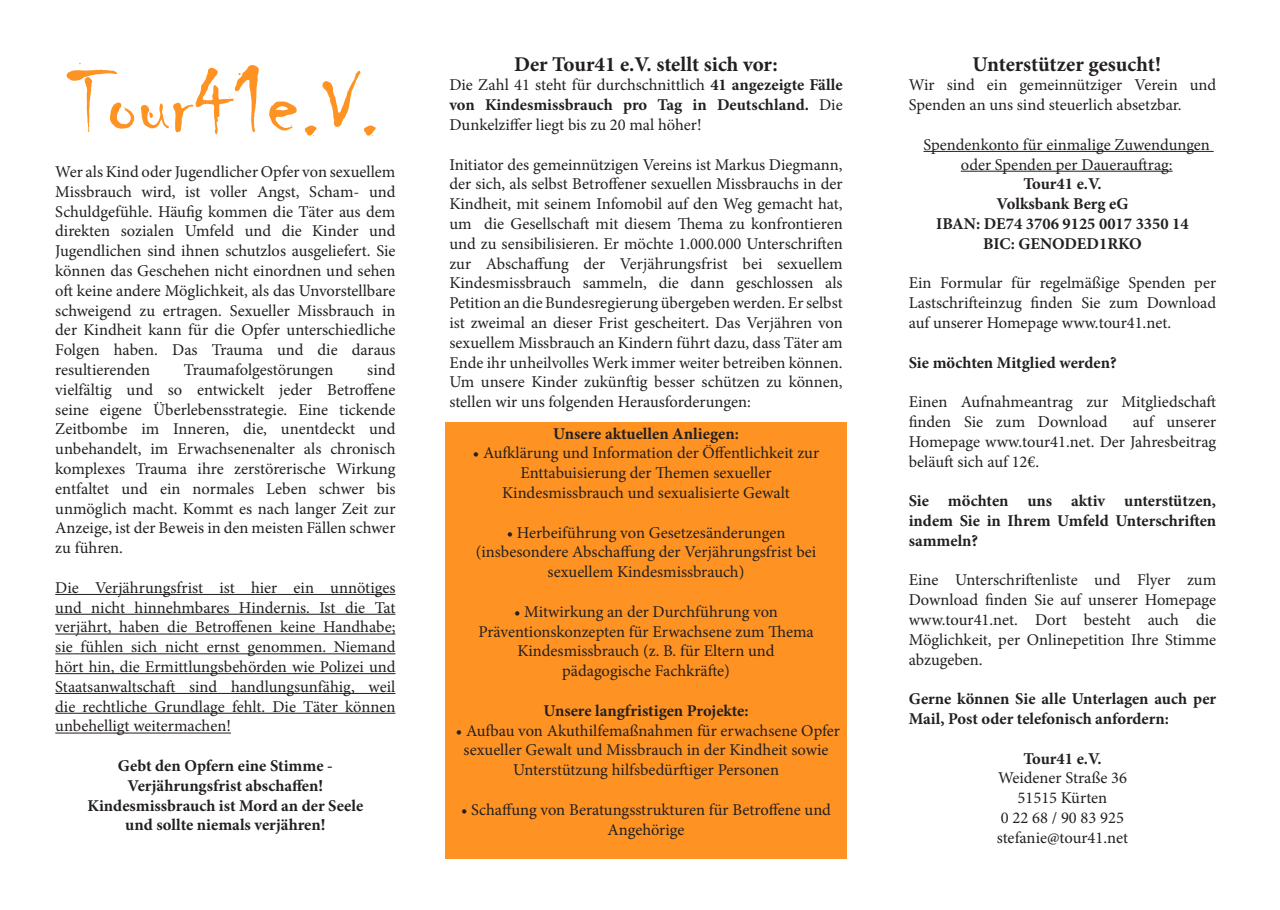
<style>
.page{position:relative;width:1280px;height:910px;background:#fff}
.page>*{position:absolute;margin:0;border:0;box-sizing:border-box;transform-origin:0 0}
.t1{font:95.7px "Chiller";color:#fe9323}
.t2{font:700 21px "Minion Pro";letter-spacing:-.005em;color:#231f20}
.t3{font:16.5px/19.8px "Minion Pro";color:#231f20;text-align:justify}
.t4{font:700 16.5px/19.8px "Minion Pro";color:#231f20;text-align:justify}
.s1{font-weight:700}
</style>
<div class="page">
<hr style="left:55px;top:594px;width:340px;height:1px;background:#231f20">
<hr style="left:55px;top:614px;width:340px;height:1px;background:#231f20">
<hr style="left:55px;top:634px;width:340px;height:1px;background:#231f20">
<hr style="left:55px;top:653px;width:340px;height:1px;background:#231f20">
<hr style="left:55px;top:673px;width:340px;height:1px;background:#231f20">
<hr style="left:55px;top:693px;width:340px;height:1px;background:#231f20">
<hr style="left:55px;top:713px;width:340px;height:1px;background:#231f20">
<hr style="left:55px;top:733px;width:176px;height:1px;background:#231f20">
<div style="left:445px;top:422px;width:402px;height:437px;background:#fe9323"></div>
<hr style="left:923px;top:151px;width:291px;height:1px;background:#231f20">
<hr style="left:961px;top:171px;width:212px;height:1px;background:#231f20">
<p class="t1" style="left:69px;top:51px;width:314px">Tour41e.V.</p>
<p class="t2" style="left:514px;top:49px;width:265px">Der Tour41 e.V. stellt sich vor:</p>
<p class="t3" style="left:449px;top:75px;width:395px">Die Zahl 41 steht für durchschnittlich <span class="s1">41 angezeigte Fälle von Kindesmissbrauch pro Tag in Deutschland.</span> Die Dunkelziffer liegt bis zu 20 mal höher!</p>
<p class="t3" style="left:449px;top:154px;width:395px">Initiator des gemeinnützigen Vereins ist Markus Diegmann, der sich, als selbst Betroffener sexuellen Missbrauchs in der Kindheit, mit seinem Infomobil auf den Weg gemacht hat, um die Gesellschaft mit diesem Thema zu konfrontieren und zu sensibilisieren. Er möchte 1.000.000 Unterschriften zur Abschaffung der Verjährungsfrist bei sexuellem Kindesmissbrauch sammeln, die dann geschlossen als Petition an die Bundesregierung übergeben werden. Er selbst ist zweimal an dieser Frist gescheitert. Das Verjähren von sexuellem Missbrauch an Kindern führt dazu, dass Täter am Ende ihr unheilvolles Werk immer weiter betreiben können.<br>Um unsere Kinder zukünftig besser schützen zu können, stellen wir uns folgenden Herausforderungen:</p>
<p class="t4" style="left:553px;top:423px;width:187px">Unsere aktuellen Anliegen:</p>
<p class="t3" style="left:473px;top:443px;width:348px;text-align:center">• Aufklärung und Information der Öffentlichkeit zur<br>Enttabuisierung der Themen sexueller</p>
<p class="t3" style="left:502px;top:483px;width:289px">Kindesmissbrauch und sexualisierte Gewalt</p>
<p class="t3" style="left:507px;top:522px;width:280px">• Herbeiführung von Gesetzesänderungen</p>
<p class="t3" style="left:476px;top:542px;width:342px;text-align:center">(insbesondere Abschaffung der Verjährungsfrist bei sexuellem Kindesmissbrauch)</p>
<p class="t3" style="left:478px;top:602px;width:337px;text-align:center">• Mitwirkung an der Durchführung von<br>Präventionskonzepten für Erwachsene zum Thema</p>
<p class="t3" style="left:517px;top:641px;width:258px">Kindesmissbrauch (z. B. für Eltern und</p>
<p class="t3" style="left:562px;top:661px;width:169px">pädagogische Fachkräfte)</p>
<p class="t4" style="left:543px;top:700px;width:207px">Unsere langfristigen Projekte:</p>
<p class="t3" style="left:456px;top:720px;width:386px;text-align:center">• Aufbau von Akuthilfemaßnahmen für erwachsene Opfer sexueller Gewalt und Missbrauch in der Kindheit sowie<br>Unterstützung hilfsbedürftiger Personen</p>
<p class="t3" style="left:461px;top:800px;width:371px;text-align:center">• Schaffung von Beratungsstrukturen für Betroffene und<br>Angehörige</p>
<p class="t3" style="left:55px;top:162px;width:342px">Wer als Kind oder Jugendlicher Opfer von sexuellem Missbrauch wird, ist voller Angst, Scham- und Schuldgefühle. Häufig kommen die Täter aus dem direkten sozialen Umfeld und die Kinder und Jugendlichen sind ihnen schutzlos ausgeliefert. Sie können das Geschehen nicht einordnen und sehen oft keine andere Möglichkeit, als das Unvorstellbare schweigend zu ertragen. Sexueller Missbrauch in der Kindheit kann für die Opfer unterschiedliche Folgen haben. Das Trauma und die daraus resultierenden</p>
<p class="t3" style="left:55px;top:360px;width:342px;text-indent:312px">sind vielfältig und so entwickelt jeder Betroffene seine eigene Überlebensstrategie. Eine tickende Zeitbombe im Inneren, die, unentdeckt und unbehandelt, im Erwachsenenalter als chronisch komplexes Trauma ihre zerstörerische Wirkung entfaltet und ein normales Leben schwer bis unmöglich macht. Kommt es nach langer Zeit zur Anzeige, ist der Beweis in den meisten Fällen schwer zu führen.</p>
<p class="t3" style="left:55px;top:578px;width:342px">Die Verjährungsfrist ist hier ein unnötiges und nicht hinnehmbares Hindernis. Ist die Tat verjährt, haben die Betroffenen keine Handhabe; sie fühlen sich nicht ernst genommen. Niemand hört hin, die Ermittlungsbehörden wie Polizei und Staatsanwaltschaft sind handlungsunfähig, weil die rechtliche Grundlage fehlt. Die Täter können unbehelligt weitermachen!</p>
<p class="t4" style="left:118px;top:756px;width:216px">Gebt den Opfern eine Stimme -</p>
<p class="t4" style="left:128px;top:775px;width:197px">Verjährungsfrist abschaffen!</p>
<p class="t4" style="left:87px;top:795px;width:277px">Kindesmissbrauch ist Mord an der Seele</p>
<p class="t4" style="left:125px;top:815px;width:202px">und sollte niemals verjähren!</p>
<p class="t3" style="left:184px;top:360px;width:151px">Traumafolgestörungen</p>
<p class="t2" style="left:972px;top:49px;width:190px">Unterstützer gesucht!</p>
<p class="t3" style="left:909px;top:75px;width:309px">Wir sind ein gemeinnütziger Verein und<br>Spenden an uns sind steuerlich absetzbar.</p>
<p class="t3" style="left:923px;top:135px;width:288px;text-align:center">Spendenkonto für einmalige Zuwendungen oder Spenden per Dauerauftrag:</p>
<p class="t4" style="left:1023px;top:174px;width:80px">Tour41 e.V.</p>
<p class="t4" style="left:996px;top:194px;width:133px">Volksbank Berg eG</p>
<p class="t4" style="left:936px;top:214px;width:254px">IBAN: DE74 3706 9125 0017 3350 14</p>
<p class="t4" style="left:983px;top:233px;width:160px">BIC: GENODED1RKO</p>
<p class="t3" style="left:909px;top:273px;width:309px">Ein Formular für regelmäßige Spenden per Lastschrifteinzug finden Sie zum Download auf unserer Homepage www.tour41.net.</p>
<p class="t4" style="left:909px;top:352px;width:209px">Sie möchten Mitglied werden?</p>
<p class="t3" style="left:909px;top:392px;width:309px">Einen Aufnahmeantrag zur Mitgliedschaft finden Sie zum Download</p>
<p class="t3" style="left:909px;top:412px;width:309px;text-indent:224px">auf unserer Homepage www.tour41.net. Der Jahresbeitrag beläuft sich auf 12€.</p>
<p class="t4" style="left:909px;top:491px;width:309px">Sie möchten uns aktiv unterstützen, indem Sie in Ihrem Umfeld Unterschriften sammeln?</p>
<p class="t3" style="left:909px;top:570px;width:309px">Eine Unterschriftenliste und Flyer zum Download finden Sie auf unserer Homepage www.tour41.net. Dort besteht auch die Möglichkeit, per Onlinepetition Ihre Stimme abzugeben.</p>
<p class="t4" style="left:909px;top:689px;width:309px">Gerne können Sie alle Unterlagen auch per<br>Mail, Post oder telefonisch anfordern:</p>
<p class="t4" style="left:1023px;top:748px;width:80px">Tour41 e.V.</p>
<p class="t3" style="left:998px;top:768px;width:130px">Weidener Straße 36</p>
<p class="t3" style="left:1017px;top:788px;width:91px">51515 Kürten</p>
<p class="t3" style="left:1001px;top:808px;width:124px">0 22 68 / 90 83 925</p>
<p class="t3" style="left:997px;top:828px;width:133px">stefanie@tour41.net</p>
</div>
